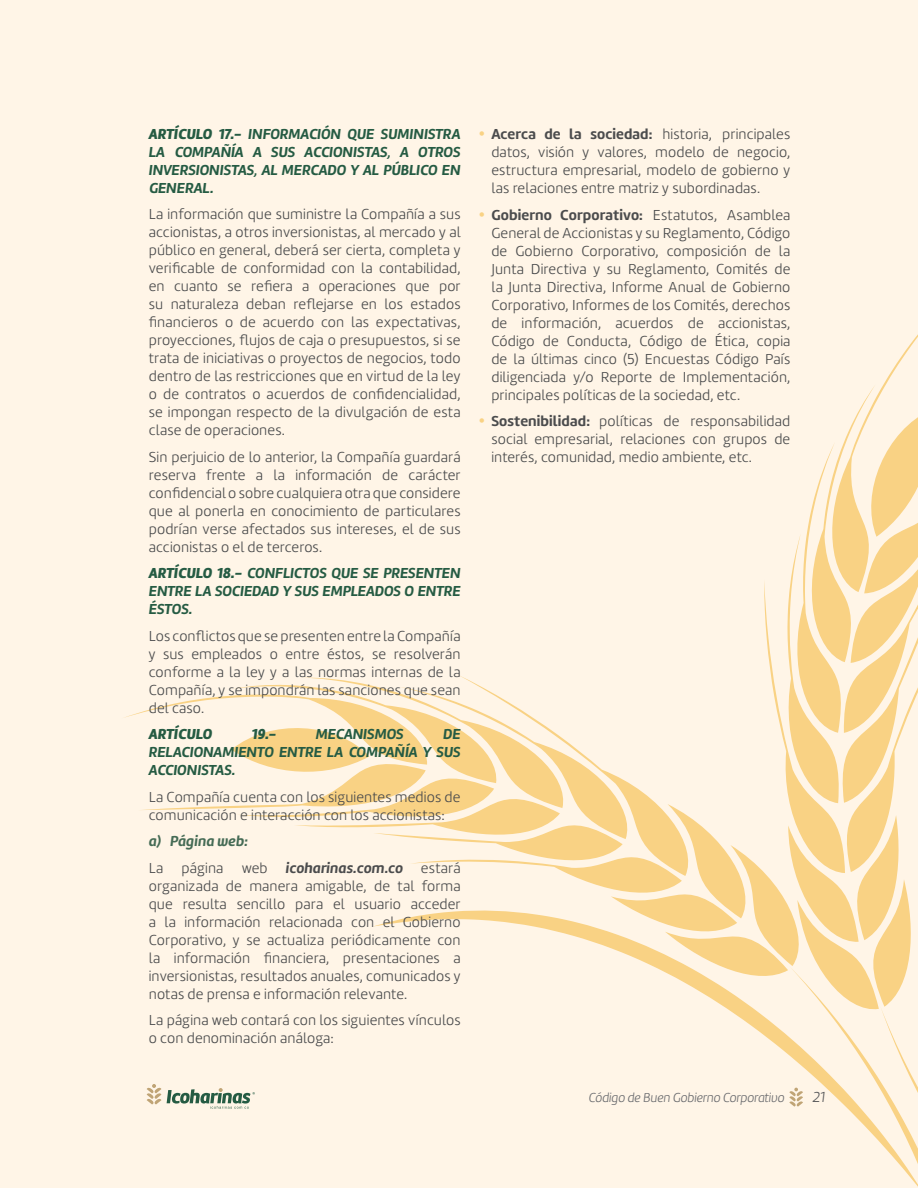
<style>
.page{position:relative;width:918px;height:1188px;background:#fff5e7}
.page>*{position:absolute;margin:0;border:0;box-sizing:border-box;transform-origin:0 0}
.Cuerpo{font:300 15px/18px "Marine";letter-spacing:.005em;color:#4b4c4d;text-align:justify}
.Articulos{font:italic 700 15px/18px "Marine";letter-spacing:-.005em;color:#255b43;text-align:justify}
.Articulos-2{font:italic 900 15px "Marine";letter-spacing:-.015em;color:#255b43}
.abc_bold{font:italic 700 15px "Marine";letter-spacing:.01em;color:#456b55}
.t1{font:italic 300 15px "Marine";color:#57585a}
.t2{font:italic 300 13.5px "Marine";letter-spacing:-.015em;color:#6c6d70}
.s1{font-weight:900}
.s2{font-weight:700;font-style:italic}
.s3{font-weight:700}
</style>
<div class="page">
<svg style="left:764px;top:334px;width:154px;height:576px"></svg>
<svg style="left:124px;top:674px;width:688px;height:236px"></svg>
<svg style="left:373px;top:910px;width:538px;height:145px"></svg>
<svg style="left:789px;top:966px;width:129px;height:221px"></svg>
<svg style="left:147px;top:1084px;width:14px;height:20px"></svg>
<svg style="left:167px;top:1088px;width:88px;height:21px"></svg>
<p class="Articulos" style="left:149px;top:125px;width:313px"><span class="s1">ARTÍCULO 17.-</span> INFORMACIÓN QUE SUMINISTRA LA COMPAÑÍA A SUS ACCIONISTAS, A OTROS INVERSIONISTAS, AL MERCADO Y AL PÚBLICO EN GENERAL.</p>
<p class="Cuerpo" style="left:149px;top:205px;width:313px">La información que suministre la Compañía a sus accionistas, a otros inversionistas, al mercado y al público en general, deberá ser cierta, completa y verificable de conformidad con la contabilidad, en cuanto se refiera a operaciones que por su naturaleza deban reflejarse en los estados financieros o de acuerdo con las expectativas, proyecciones, flujos de caja o presupuestos, si se trata de iniciativas o proyectos de negocios, todo dentro de las restricciones que en virtud de la ley o de contratos o acuerdos de confidencialidad, se impongan respecto de la divulgación de esta clase de operaciones.</p>
<p class="Cuerpo" style="left:149px;top:448px;width:313px">Sin perjuicio de lo anterior, la Compañía guardará reserva frente a la información de carácter confidencial o sobre cualquiera otra que considere que al ponerla en conocimiento de particulares podrían verse afectados sus intereses, el de sus accionistas o el de terceros.</p>
<p class="Articulos" style="left:149px;top:564px;width:313px"><span class="s1">ARTÍCULO 18.-</span> CONFLICTOS QUE SE PRESENTEN ENTRE LA SOCIEDAD Y SUS EMPLEADOS O ENTRE ÉSTOS.</p>
<p class="Cuerpo" style="left:149px;top:627px;width:313px">Los conflictos que se presenten entre la Compañía y sus empleados o entre éstos, se resolverán conforme a la ley y a las normas internas de la Compañía, y se impondrán las sanciones que sean del caso.</p>
<p class="Articulos-2" style="left:149px;top:725px;width:65px">ARTÍCULO</p>
<p class="Articulos-2" style="left:252px;top:725px;width:26px">19.-</p>
<p class="Articulos" style="left:316px;top:725px;width:89px">MECANISMOS</p>
<p class="Articulos" style="left:149px;top:725px;width:313px;text-indent:294px">DE RELACIONAMIENTO ENTRE LA COMPAÑÍA Y SUS ACCIONISTAS.</p>
<p class="Cuerpo" style="left:149px;top:788px;width:313px">La Compañía cuenta con los siguientes medios de comunicación e interacción con los accionistas:</p>
<p class="abc_bold" style="left:149px;top:832px;width:101px">a) Página web:</p>
<p class="Cuerpo" style="left:149px;top:859px;width:313px">La página web <span class="s2">icoharinas.com.co</span> estará organizada de manera amigable, de tal forma que resulta sencillo para el usuario acceder a la información relacionada con el Gobierno Corporativo, y se actualiza periódicamente con la información financiera, presentaciones a inversionistas, resultados anuales, comunicados y notas de prensa e información relevante.</p>
<p class="Cuerpo" style="left:149px;top:1011px;width:313px">La página web contará con los siguientes vínculos o con denominación análoga:</p>
<p class="Cuerpo" style="left:491px;top:125px;width:301px"><span class="s3">Acerca de la sociedad:</span> historia, principales datos, visión y valores, modelo de negocio, estructura empresarial, modelo de gobierno y las relaciones entre matriz y subordinadas.</p>
<p class="Cuerpo" style="left:491px;top:205px;width:301px"><span class="s3">Gobierno Corporativo:</span> Estatutos, Asamblea General de Accionistas y su Reglamento, Código de Gobierno Corporativo, composición de la Junta Directiva y su Reglamento, Comités de la Junta Directiva, Informe Anual de Gobierno Corporativo, Informes de los Comités, derechos de información, acuerdos de accionistas, Código de Conducta, Código de Ética, copia de la últimas cinco (5) Encuestas Código País diligenciada y/o Reporte de Implementación, principales políticas de la sociedad, etc.</p>
<p class="Cuerpo" style="left:491px;top:412px;width:301px"><span class="s3">Sostenibilidad:</span> políticas de responsabilidad social empresarial, relaciones con grupos de interés, comunidad, medio ambiente, etc.</p>
<p class="t2" style="left:589px;top:1089px;width:197px">Código de Buen Gobierno Corporativo</p>
<p class="t1" style="left:813px;top:1088px;width:14px">21</p>
</div>
